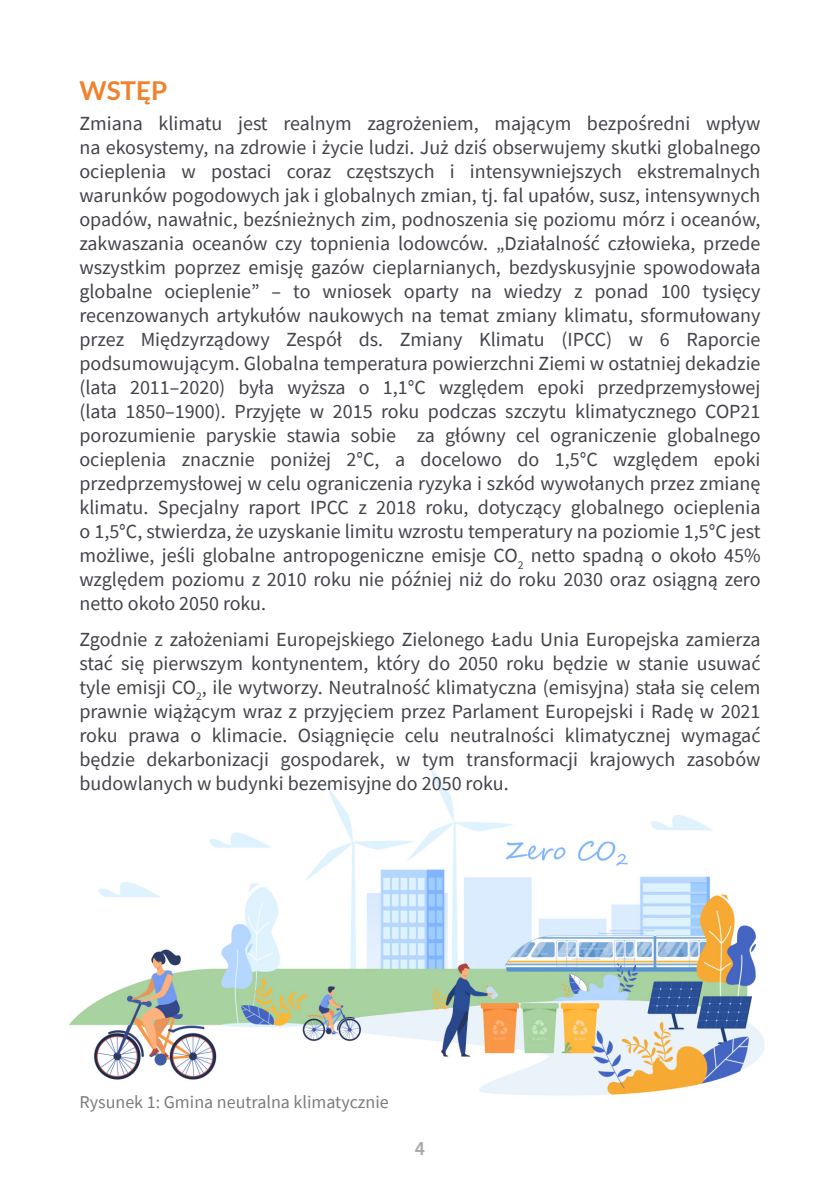
<style>
.page{position:relative;width:840px;height:1191px;background:#fff}
.page>*{position:absolute;margin:0;border:0;box-sizing:border-box;transform-origin:0 0}
.Header_H1{font:700 26px "Lato";color:#f0812d}
.Paragraph_text_Accen{font:20px/24px "Source Sans Pro";color:#44424a;text-align:justify}
.t1{font:600 20px "Source Sans Pro";color:#a8a8a7}
.Podpis{font:18px "Source Sans Pro";color:#7c7b7b}
</style>
<div class="page">
<img style="left:69px;top:765px;width:696px;height:331px">
<p class="Header_H1" style="left:79px;top:76px;width:89px">WSTĘP</p>
<p class="Paragraph_text_Accen" style="left:79px;top:111px;width:682px">Zmiana klimatu jest realnym zagrożeniem, mającym bezpośredni wpływ na ekosystemy, na zdrowie i życie ludzi. Już dziś obserwujemy skutki globalnego ocieplenia w postaci coraz częstszych i intensywniejszych ekstremalnych warunków pogodowych jak i globalnych zmian, tj. fal upałów, susz, intensywnych opadów, nawałnic, bezśnieżnych zim, podnoszenia się poziomu mórz i oceanów, zakwaszania oceanów czy topnienia lodowców. „Działalność człowieka, przede wszystkim poprzez emisję gazów cieplarnianych, bezdyskusyjnie spowodowała globalne ocieplenie” – to wniosek oparty na wiedzy z ponad 100 tysięcy recenzowanych artykułów naukowych na temat zmiany klimatu, sformułowany przez Międzyrządowy Zespół ds. Zmiany Klimatu (IPCC) w 6 Raporcie podsumowującym. Globalna temperatura powierzchni Ziemi w ostatniej dekadzie (lata 2011–2020) była wyższa o 1,1°C względem epoki przedprzemysłowej (lata 1850–1900). Przyjęte w 2015 roku podczas szczytu klimatycznego COP21 porozumienie paryskie stawia sobie za główny cel ograniczenie globalnego ocieplenia znacznie poniżej 2°C, a docelowo do 1,5°C względem epoki przedprzemysłowej w celu ograniczenia ryzyka i szkód wywołanych przez zmianę klimatu. Specjalny raport IPCC z 2018 roku, dotyczący globalnego ocieplenia o 1,5°C, stwierdza, że uzyskanie limitu wzrostu temperatury na poziomie 1,5°C jest możliwe, jeśli globalne antropogeniczne emisje CO<sub>2</sub> netto spadną o około 45% względem poziomu z 2010 roku nie później niż do roku 2030 oraz osiągną zero netto około 2050 roku.</p>
<p class="Paragraph_text_Accen" style="left:79px;top:627px;width:682px">Zgodnie z założeniami Europejskiego Zielonego Ładu Unia Europejska zamierza stać się pierwszym kontynentem, który do 2050 roku będzie w stanie usuwać tyle emisji CO<sub>2</sub>, ile wytworzy. Neutralność klimatyczna (emisyjna) stała się celem prawnie wiążącym wraz z przyjęciem przez Parlament Europejski i Radę w 2021 roku prawa o klimacie. Osiągnięcie celu neutralności klimatycznej wymagać będzie dekarbonizacji gospodarek, w tym transformacji krajowych zasobów budowlanych w budynki bezemisyjne do 2050 roku.</p>
<p class="Podpis" style="left:79px;top:1090px;width:311px">Rysunek 1: Gmina neutralna klimatycznie</p>
<p class="t1" style="left:414px;top:1135px;width:12px">4</p>
</div>
